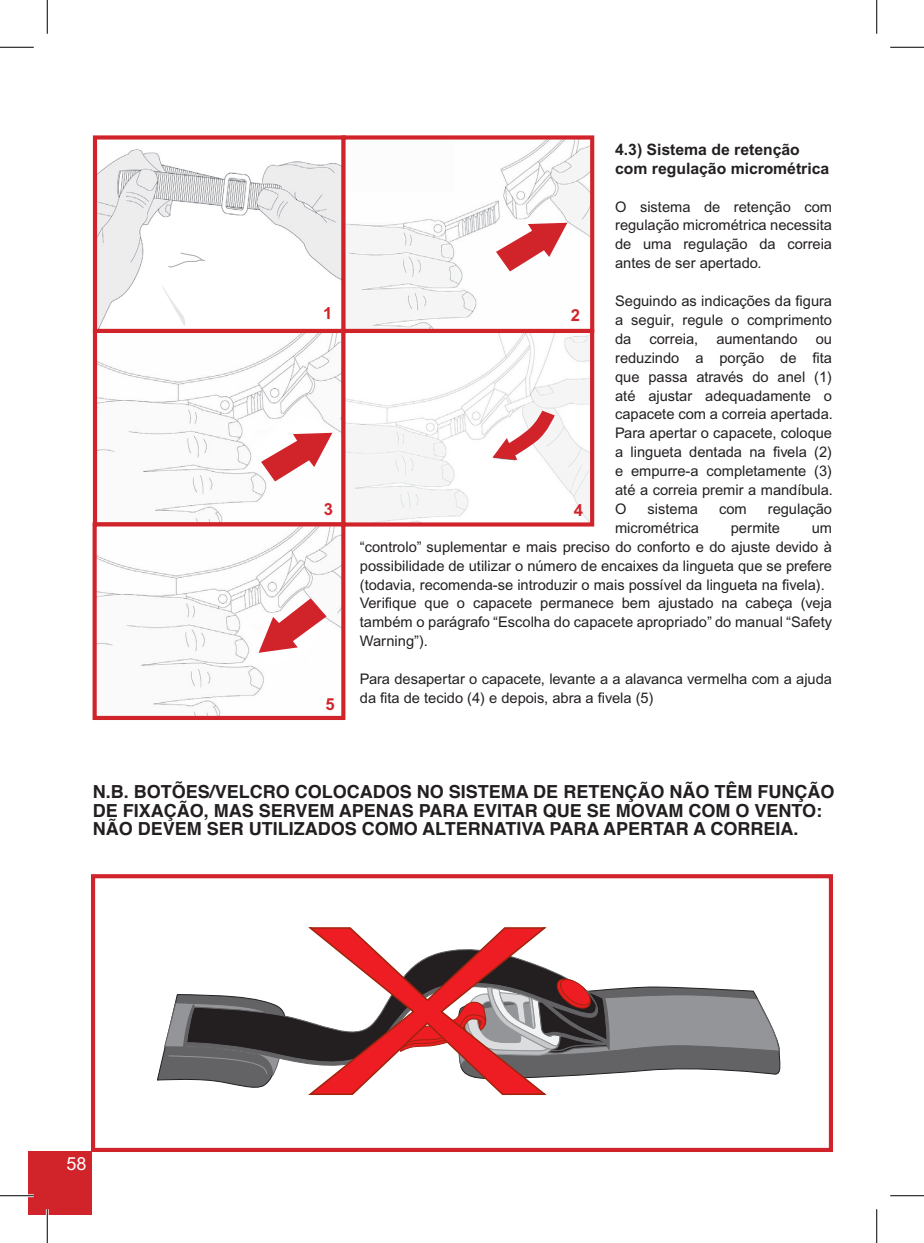
<style>
.page{position:relative;width:924px;height:1243px;background:#fff}
.page>*{position:absolute;margin:0;border:0;box-sizing:border-box;transform-origin:0 0}
.t1{font:700 18px/18.9px "Helvetica";color:#231f20}
.t2{font:18px "Arial";color:#fff}
.t3{font:700 16.65px "Arial";color:#d1232a}
.t4{font:700 15.75px/18.9px "Arial";color:#231f20}
.t5{font:14.62px/18.9px "Arial";color:#231f20;text-align:justify}
</style>
<div class="page">
<div style="left:28px;top:1151px;width:64px;height:63px;background:#d1232a"></div>
<div style="left:91px;top:874px;width:742px;height:278px;border:4px solid #d1232a"></div>
<img style="left:98px;top:140px;width:491px;height:381px">
<svg style="left:98px;top:140px;width:243px;height:188px"></svg>
<div style="left:93px;top:135px;width:253px;height:198px;border:4px solid #d1232a"></div>
<div style="left:341px;top:135px;width:253px;height:198px;border:4px solid #d1232a"></div>
<div style="left:93px;top:329px;width:253px;height:197px;border:4px solid #d1232a"></div>
<div style="left:341px;top:329px;width:253px;height:197px;border:4px solid #d1232a"></div>
<img style="left:98px;top:527px;width:242px;height:188px">
<div style="left:93px;top:522px;width:252px;height:198px;border:4px solid #d1232a"></div>
<svg style="left:496px;top:223px;width:71px;height:49px"></svg>
<svg style="left:259px;top:598px;width:67px;height:55px"></svg>
<svg style="left:261px;top:433px;width:71px;height:49px"></svg>
<svg style="left:492px;top:410px;width:63px;height:50px"></svg>
<svg style="left:157px;top:927px;width:623px;height:168px"></svg>
<hr style="left:0;top:1194px;width:34px;height:3px;background:#fff">
<hr style="left:46px;top:1209px;width:3px;height:34px;background:#fff">
<hr style="left:0;top:47px;width:34px;height:1px;background:#000">
<hr style="left:890px;top:47px;width:34px;height:1px;background:#000">
<hr style="left:0;top:1195px;width:34px;height:1px;background:#000">
<hr style="left:890px;top:1195px;width:34px;height:1px;background:#000">
<hr style="left:47px;top:0;width:1px;height:34px;background:#000">
<hr style="left:47px;top:1209px;width:1px;height:34px;background:#000">
<hr style="left:876px;top:0;width:1px;height:34px;background:#000">
<hr style="left:876px;top:1209px;width:1px;height:34px;background:#000">
<p class="t4" style="left:615px;top:140px;width:216px">4.3) Sistema de retenção com regulação micrométrica</p>
<p class="t5" style="left:615px;top:197px;width:218px">O sistema de retenção com regulação micrométrica necessita de uma regulação da correia antes de ser apertado.</p>
<p class="t5" style="left:615px;top:292px;width:219px">Seguindo as indicações da figura a seguir, regule o comprimento da correia, aumentando ou reduzindo a porção de fita que passa através do anel (1) até ajustar adequadamente o capacete com a correia apertada.<br>Para apertar o capacete, coloque a lingueta dentada na fivela (2) e empurre-a completamente (3) até a correia premir a mandíbula.<br>O</p>
<p class="t3" style="left:323px;top:304px;width:11px">1</p>
<p class="t3" style="left:570px;top:305px;width:11px">2</p>
<p class="t3" style="left:324px;top:499px;width:11px">3</p>
<p class="t3" style="left:574px;top:500px;width:11px">4</p>
<p class="t5" style="left:647px;top:499px;width:52px">sistema</p>
<p class="t5" style="left:719px;top:499px;width:29px">com</p>
<p class="t5" style="left:768px;top:499px;width:66px">regulação</p>
<p class="t5" style="left:615px;top:518px;width:85px">micrométrica</p>
<p class="t5" style="left:731px;top:518px;width:51px">permite</p>
<p class="t5" style="left:360px;top:518px;width:473px;text-align:left;text-indent:452px">um “controlo” suplementar e mais preciso do conforto e do ajuste devido à possibilidade de utilizar o número de encaixes da lingueta que se prefere (todavia, recomenda-se introduzir o mais possível da lingueta na fivela).<br>Verifique que o capacete permanece bem ajustado na cabeça (veja também o parágrafo “Escolha do capacete apropriado” do manual “Safety Warning”).</p>
<p class="t5" style="left:360px;top:669px;width:473px">Para desapertar o capacete, levante a a alavanca vermelha com a ajuda da fita de tecido (4) e depois, abra a fivela (5)</p>
<p class="t3" style="left:325px;top:694px;width:11px">5</p>
<p class="t1" style="left:93px;top:782px;width:743px">N.B. BOTÕES/VELCRO COLOCADOS NO SISTEMA DE RETENÇÃO NÃO TÊM FUNÇÃO<br>DE FIXAÇÃO, MAS SERVEM APENAS PARA EVITAR QUE SE MOVAM COM O VENTO:<br>NÃO DEVEM SER UTILIZADOS COMO ALTERNATIVA PARA APERTAR A CORREIA.</p>
<p class="t2" style="left:66px;top:1153px;width:22px">58</p>
</div>
